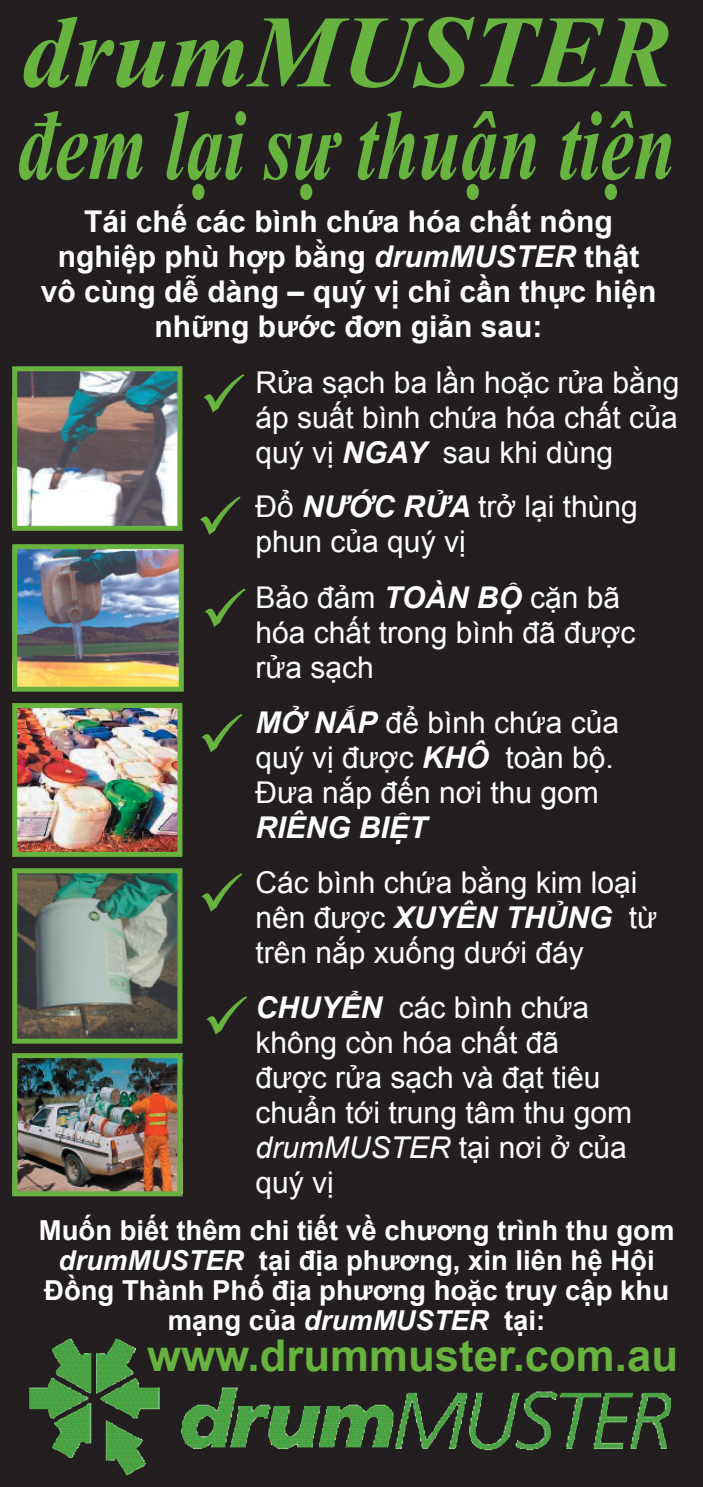
<style>
.page{position:relative;width:703px;height:1487px;background:#231f20}
.page>*{position:absolute;margin:0;border:0;box-sizing:border-box;transform-origin:0 0}
.t1{font:italic 700 102.5px "Times New Roman";color:#68b23f}
.t2{font:italic 700 100px "Times New Roman";color:#68b23f;scale:.75 1}
.t3{font:700 43.75px "Arial";color:#68b23f}
.t4{font:30px/35px "Arial";color:#fff}
.t5{font:700 30px/35px "Arial";color:#fff;text-align:center}
.t6{font:italic 700 30px "Arial";color:#fff}
.t7{font:700 27.5px/30px "Arial";color:#fff;text-align:center}
.s1{font-style:italic}
.s2{color:#68b23f}
.s3{font-weight:700;font-style:italic}
</style>
<div class="page">
<img style="left:29px;top:1338px;width:640px;height:105px">
<img style="left:12px;top:1053px;width:170px;height:143px">
<img style="left:12px;top:703px;width:170px;height:154px">
<img style="left:12px;top:868px;width:170px;height:175px">
<img style="left:12px;top:544px;width:172px;height:148px">
<svg style="left:12px;top:366px;width:170px;height:165px;background:#8c958b"></svg>
<h1 class="t1" style="left:22px;top:-19px;width:651px">drumMUSTER</h1>
<h2 class="t2" style="left:18px;top:76px;width:878px">đem lại sự thuận tiện</h2>
<p class="t5" style="left:41px;top:205px;width:617px">Tái chế các bình chứa hóa chất nông nghiệp phù hợp bằng <span class="s1">drumMUSTER</span> thật vô cùng dễ dàng – quý vị chỉ cần thực hiện những bước đơn giản sau:</p>
<p class="t4" style="left:255px;top:365px;width:425px;text-align:justify;text-indent:-56px"><span class="s2">✓</span> Rửa sạch ba lần hoặc rửa bằng áp suất bình chứa hóa chất của quý vị <span class="s3">NGAY</span> sau khi dùng</p>
<p class="t4" style="left:255px;top:489px;width:384px">Đổ <span class="s3">NƯỚC RỬA</span> trở lại thùng</p>
<p class="t4" style="left:255px;top:514px;width:366px;line-height:56px;text-indent:-60px"><sup>✓</sup> phun của quý vị<br>Bảo đảm <span class="s3">TOÀN BỘ</span> cặn bã</p>
<p class="t4" style="left:255px;top:615px;width:381px">hóa chất trong bình đã được rửa sạch</p>
<p class="t4" style="left:255px;top:705px;width:365px;text-indent:-58px"><span class="s2">✓</span> <span class="s3">MỞ NẮP</span> để bình chứa của quý vị được <span class="s3">KHÔ</span> toàn bộ.<br>Đưa nắp đến nơi thu gom</p>
<p class="t6" style="left:255px;top:808px;width:173px">RIÊNG BIỆT</p>
<p class="t4" style="left:255px;top:865px;width:403px;text-indent:-58px"><span class="s2">✓</span> Các bình chứa bằng kim loại nên được <span class="s3">XUYÊN THỦNG</span> từ trên nắp xuống dưới đáy</p>
<p class="t4" style="left:255px;top:990px;width:378px"><span class="s3">CHUYỂN</span> các bình chứa không còn hóa chất đã được rửa sạch và đạt tiêu chuẩn tới trung tâm thu gom <span class="s1">drumMUSTER</span> tạ̣i nơi ở của quý vị</p>
<p class="t7" style="left:39px;top:1216px;width:637px">Muốn biết thêm chi tiết về chương trình thu gom <span class="s1">drumMUSTER</span> tại địa phương, xin liên hệ Hội Đồng Thành Phố địa phương hoặc truy cập khu mạng của <span class="s1">drumMUSTER</span> tại:</p>
<h3 class="t3" style="left:147px;top:1326px;width:532px">www.drummuster.com.au</h3>
</div>
